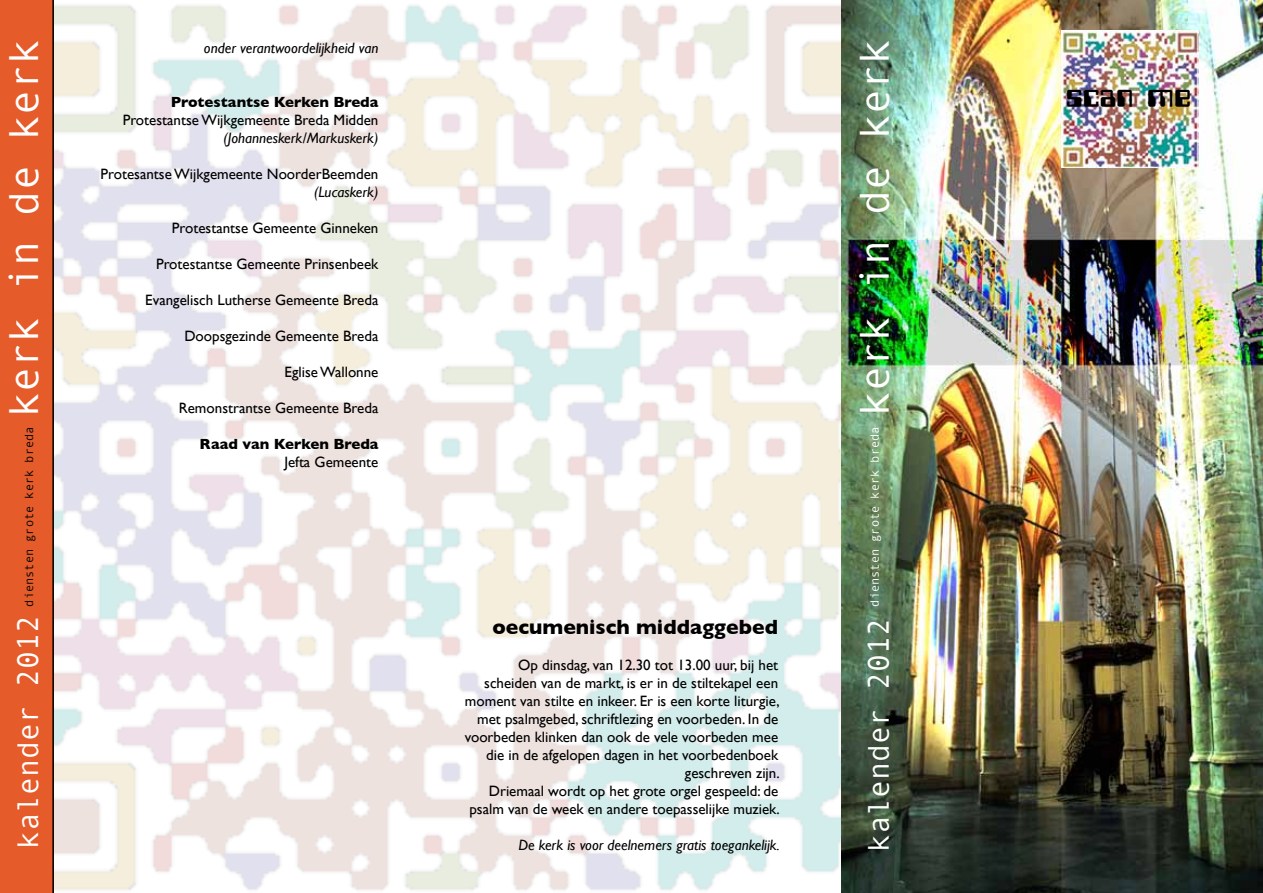
<style>
.page{position:relative;width:1263px;height:893px;background:#fff}
.page>*{position:absolute;margin:0;border:0;box-sizing:border-box;transform-origin:0 0}
.t1{font:42px "Andale Mono";color:#fff}
.t2{font:36px "Computerfont";color:#000}
.t3{font:30px "Andale Mono";color:#fff}
.t4{font:700 21px "Gill Sans";color:#000}
.t5{font:15px/18px "Gill Sans";color:#000;text-align:right}
.t6{font:italic 15px "Gill Sans";color:#000}
.t7{font:700 15px "Gill Sans";color:#000}
.t8{font:12px "Andale Mono";color:#030404}
.t9{font:12px "Andale Mono";color:#fff}
</style>
<div class="page">
<img style="left:54px;top:0;width:788px;height:893px">
<img style="left:842px;top:0;width:421px;height:893px">
<div style="left:0;top:0;width:54px;height:893px;background:#e55b2a"></div>
<img style="left:1061px;top:31px;width:138px;height:137px">
<h1 class="t1" style="left:847px;top:416px;width:380px;rotate:-90deg">kerk in de kerk</h1>
<h1 class="t1" style="left:-4px;top:417px;width:379px;rotate:-90deg">kerk in de kerk</h1>
<p class="t8" style="left:21px;top:607px;width:182px;rotate:-90deg">diensten grote kerk breda</p>
<p class="t9" style="left:867px;top:607px;width:182px;rotate:-90deg">diensten grote kerk breda</p>
<p class="t6" style="left:204px;top:39px;width:176px">onder verantwoordelijkheid van</p>
<p class="t7" style="left:171px;top:93px;width:209px">Protestantse Kerken Breda</p>
<p class="t5" style="left:123px;top:111px;width:257px">Protestantse Wijkgemeente Breda Midden</p>
<p class="t6" style="left:223px;top:129px;width:156px">(Johanneskerk/Markuskerk)</p>
<p class="t5" style="left:101px;top:165px;width:279px">Protesantse Wijkgemeente NoorderBeemden</p>
<p class="t6" style="left:314px;top:183px;width:66px">(Lucaskerk)</p>
<p class="t5" style="left:172px;top:219px;width:208px">Protestantse Gemeente Ginneken</p>
<p class="t5" style="left:156px;top:255px;width:224px">Protestantse Gemeente Prinsenbeek</p>
<p class="t5" style="left:145px;top:291px;width:235px">Evangelisch Lutherse Gemeente Breda</p>
<p class="t5" style="left:184px;top:327px;width:196px">Doopsgezinde Gemeente Breda</p>
<p class="t5" style="left:285px;top:363px;width:95px">Eglise Wallonne</p>
<p class="t5" style="left:179px;top:399px;width:201px">Remonstrantse Gemeente Breda</p>
<p class="t7" style="left:200px;top:435px;width:180px">Raad van Kerken Breda</p>
<p class="t5" style="left:285px;top:453px;width:95px">Jefta Gemeente</p>
<h3 class="t3" style="left:8px;top:849px;width:235px;rotate:-90deg">kalender 2012</h3>
<h3 class="t4" style="left:492px;top:615px;width:287px">oecumenisch middaggebed</h3>
<p class="t5" style="left:465px;top:656px;width:316px">Op dinsdag, van 12.30 tot 13.00 uur, bij het scheiden van de markt, is er in de stiltekapel een moment van stilte en inkeer. Er is een korte liturgie, met psalmgebed, schriftlezing en voorbeden. In de voorbeden klinken dan ook de vele voorbeden mee die in de afgelopen dagen in het voorbedenboek geschreven zijn.<br>Driemaal wordt op het grote orgel gespeeld: de psalm van de week en andere toepasselijke muziek.</p>
<p class="t6" style="left:518px;top:837px;width:263px">De kerk is voor deelnemers gratis toegankelijk.</p>
<h3 class="t3" style="left:859px;top:852px;width:235px;rotate:-90deg">kalender 2012</h3>
<h2 class="t2" style="left:1066px;top:77px;width:127px">scan me</h2>
</div>
